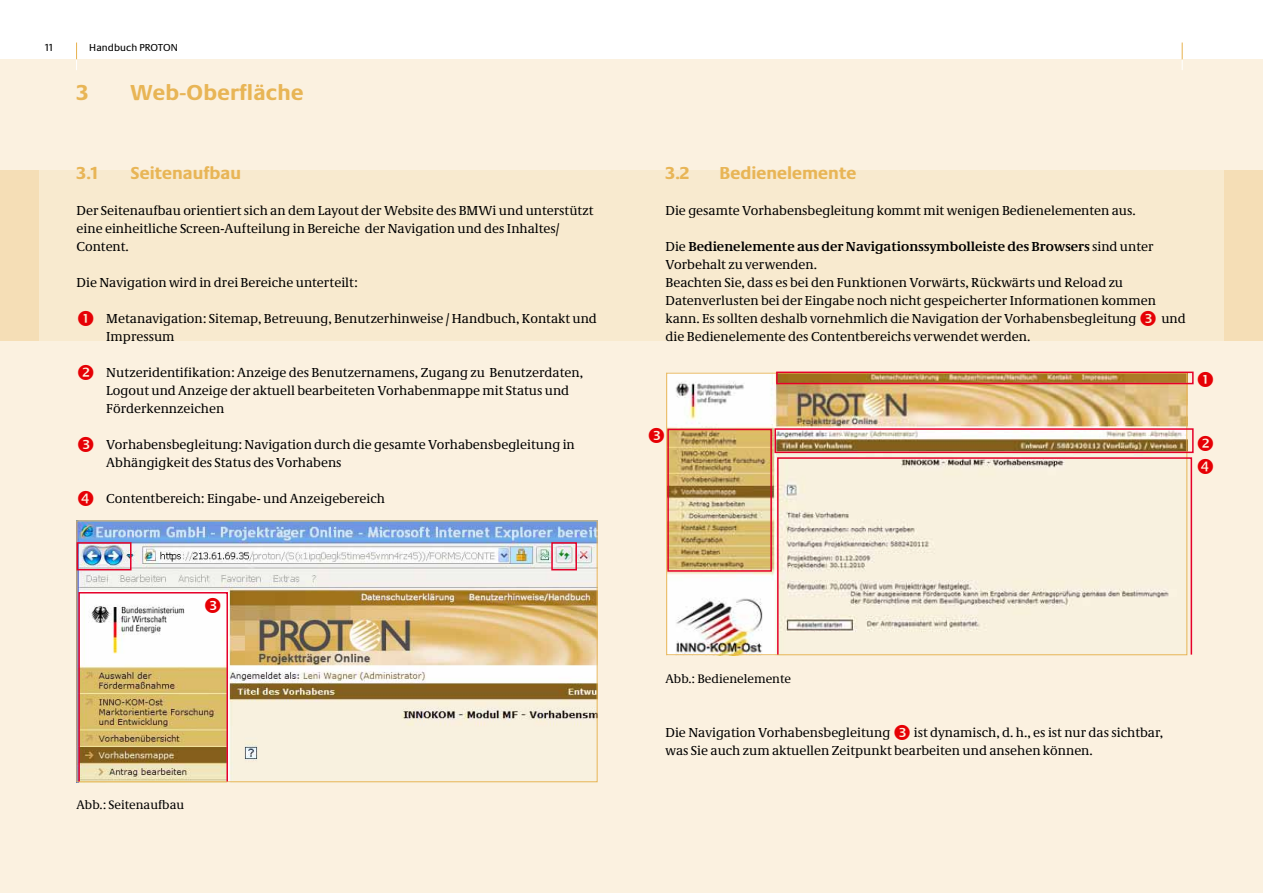
<style>
.page{position:relative;width:1263px;height:893px;background:#fff}
.page>*{position:absolute;margin:0;border:0;box-sizing:border-box;transform-origin:0 0}
.t1{font:700 22.5px "Neue Praxis";letter-spacing:.01em;color:#e8b556}
.t2{font:700 18px "Neue Praxis";color:#e8b556}
.t3{font:13.5px/18px "Neue Demos";color:#000}
.t4{font:12.75px "Neue Demos";color:#000}
.t5{font:10.5px "Neue Praxis";letter-spacing:.01em;color:#000}
.s1{font-weight:700}
</style>
<div class="page">
<div style="left:0;top:60px;width:1263px;height:833px;background:#fbf1e0"></div>
<div style="left:0;top:170px;width:1263px;height:170px;background:#f8eacf"></div>
<svg style="left:76px;top:43px;width:1px;height:27px"></svg>
<div style="left:0;top:170px;width:38px;height:170px;background:#f5deb6"></div>
<div style="left:1225px;top:170px;width:38px;height:170px;background:#f5deb6"></div>
<svg style="left:1182px;top:43px;width:1px;height:27px"></svg>
<img style="left:668px;top:375px;width:517px;height:278px">
<div style="left:776px;top:372px;width:417px;height:12px;border:2px solid #e60029"></div>
<div style="left:774px;top:428px;width:419px;height:25px;border:2px solid #e60029"></div>
<div style="left:667px;top:429px;width:105px;height:143px;border:2px solid #e60029"></div>
<div style="left:777px;top:457px;width:415px;height:198px;border:2px solid #e60029"></div>
<img style="left:78px;top:522px;width:517px;height:258px">
<div style="left:76px;top:520px;width:521px;height:262px;border:1px solid #e8b556"></div>
<div style="left:77px;top:542px;width:55px;height:28px;border:2px solid #e60029"></div>
<div style="left:551px;top:542px;width:26px;height:28px;border:2px solid #e60029"></div>
<div style="left:78px;top:592px;width:150px;height:190px;border:2px solid #e60029"></div>
<svg style="left:205px;top:598px;width:16px;height:15px"></svg>
<p class="t5" style="left:45px;top:41px;width:9px">11</p>
<p class="t5" style="left:89px;top:41px;width:90px">Handbuch PROTON</p>
<h1 class="t1" style="left:77px;top:79px;width:14px">3</h1>
<h1 class="t1" style="left:131px;top:79px;width:175px">Web-Oberfläche</h1>
<h2 class="t2" style="left:77px;top:162px;width:23px">3.1</h2>
<h2 class="t2" style="left:131px;top:162px;width:112px">Seitenaufbau</h2>
<p class="t3" style="left:77px;top:201px;width:519px">Der Seitenaufbau orientiert sich an dem Layout der Website des BMWi und unterstützt eine einheitliche Screen-Aufteilung in Bereiche der Navigation und des Inhaltes/<br>Content.</p>
<p class="t3" style="left:77px;top:273px;width:283px">Die Navigation wird in drei Bereiche unterteilt:</p>
<p class="t3" style="left:106px;top:309px;width:492px">Metanavigation: Sitemap, Betreuung, Benutzerhinweise / Handbuch, Kontakt und<br>Impressum</p>
<p class="t3" style="left:106px;top:363px;width:478px">Nutzeridentifikation: Anzeige des Benutzernamens, Zugang zu Benutzerdaten,<br>Logout und Anzeige der aktuell bearbeiteten Vorhabenmappe mit Status und<br>Förderkennzeichen</p>
<p class="t3" style="left:106px;top:435px;width:470px">Vorhabensbegleitung: Navigation durch die gesamte Vorhabensbegleitung in<br>Abhängigkeit des Status des Vorhabens</p>
<p class="t3" style="left:106px;top:489px;width:280px">Contentbereich: Eingabe- und Anzeigebereich</p>
<p class="t4" style="left:77px;top:797px;width:109px">Abb.: Seitenaufbau</p>
<h2 class="t2" style="left:665px;top:162px;width:26px">3.2</h2>
<h2 class="t2" style="left:719px;top:162px;width:138px">Bedienelemente</h2>
<p class="t3" style="left:665px;top:201px;width:472px">Die gesamte Vorhabensbegleitung kommt mit wenigen Bedienelementen aus.</p>
<p class="t3" style="left:665px;top:237px;width:492px">Die <span class="s1">Bedienelemente aus der Navigationssymbolleiste des Browsers</span> sind unter Vorbehalt zu verwenden.<br>Beachten Sie, dass es bei den Funktionen Vorwärts, Rückwärts und Reload zu Datenverlusten bei der Eingabe noch nicht gespeicherter Informationen kommen kann. Es sollten deshalb vornehmlich die Navigation der Vorhabensbegleitung</p>
<p class="t3" style="left:1161px;top:309px;width:26px">und</p>
<p class="t3" style="left:665px;top:327px;width:366px">die Bedienelemente des Contentbereichs verwendet werden.</p>
<p class="t4" style="left:665px;top:671px;width:127px">Abb.: Bedienelemente</p>
<p class="t3" style="left:665px;top:723px;width:499px;text-indent:248px">ist dynamisch, d. h., es ist nur das sichtbar, was Sie auch zum aktuellen Zeitpunkt bearbeiten und ansehen können.</p>
<p class="t3" style="left:665px;top:723px;width:226px">Die Navigation Vorhabensbegleitung</p>
</div>
